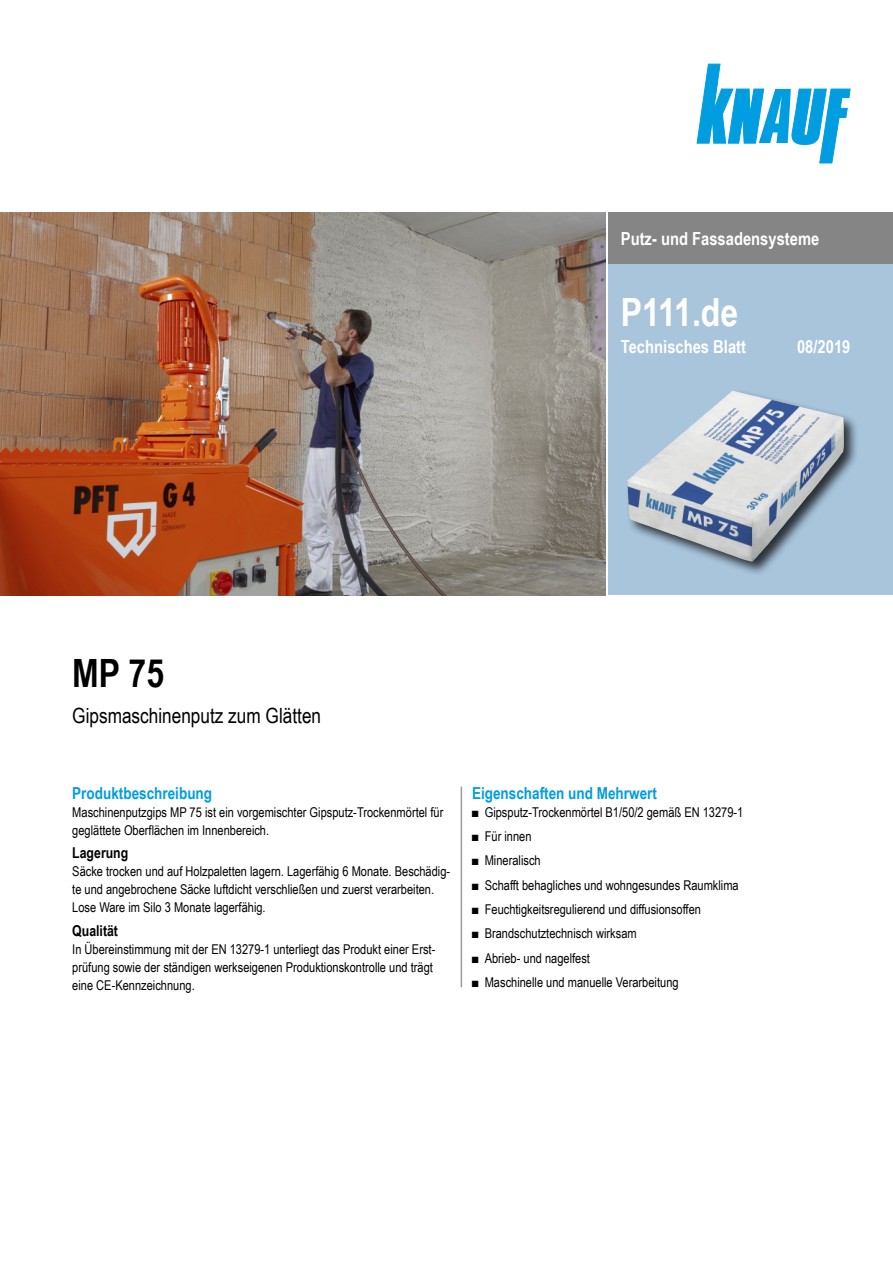
<style>
.page{position:relative;width:893px;height:1263px;background:#fff}
.page>*{position:absolute;margin:0;border:0;box-sizing:border-box;transform-origin:0 0}
.t1{font:700 39px "Arial Narrow";letter-spacing:-.02em;color:#fff}
.t2{font:700 39px "Arial Narrow";color:#000}
.t3{font:21px "Arial Narrow";color:#000}
.Ausgabe_TB{font:700 18px "Arial Narrow";color:#fff}
.Ue3_11cyan_TB{font:700 16.5px "Arial Narrow";color:#009de0}
.Ue4_10schwarz_TB{font:700 15px "Arial Narrow";color:#000}
.Text_TB{font:13.5px/18px "Arial Narrow";color:#000}
</style>
<div class="page">
<div style="left:608px;top:213px;width:285px;height:382px;background:#a8c5dc"></div>
<div style="left:608px;top:213px;width:285px;height:51px;background:#858585"></div>
<div style="left:625px;top:388px;width:235px;height:189px;background:#000;opacity:.75"></div>
<img style="left:627px;top:391px;width:217px;height:171px">
<img style="left:0;top:213px;width:605px;height:382px">
<svg style="left:697px;top:64px;width:153px;height:99px"></svg>
<hr style="left:461px;top:787px;width:1px;height:200px;background:#9b9b9b">
<h3 class="Ausgabe_TB" style="left:621px;top:225px;width:200px">Putz- und Fassadensysteme</h3>
<h1 class="t1" style="left:621px;top:282px;width:119px">P111.de</h1>
<h3 class="Ausgabe_TB" style="left:621px;top:333px;width:127px">Technisches Blatt</h3>
<p class="Ausgabe_TB" style="left:797px;top:333px;width:55px">08/2019</p>
<h1 class="t2" style="left:72px;top:644px;width:93px">MP 75</h1>
<h2 class="t3" style="left:72px;top:700px;width:250px">Gipsmaschinenputz zum Glätten</h2>
<p class="Ue3_11cyan_TB" style="left:72px;top:780px;width:141px">Produktbeschreibung</p>
<p class="Text_TB" style="left:72px;top:802px;width:373px">Maschinenputzgips MP 75 ist ein vorgemischter Gipsputz-Trockenmörtel für geglättete Oberflächen im Innenbereich.</p>
<p class="Ue4_10schwarz_TB" style="left:72px;top:841px;width:58px">Lagerung</p>
<p class="Text_TB" style="left:72px;top:862px;width:379px">Säcke trocken und auf Holzpaletten lagern. Lagerfähig 6 Monate. Beschädig&shy;te und angebrochene Säcke luftdicht verschließen und zuerst verarbeiten.<br>Lose Ware im Silo 3 Monate lagerfähig.</p>
<p class="Ue4_10schwarz_TB" style="left:72px;top:919px;width:47px">Qualität</p>
<p class="Text_TB" style="left:72px;top:939px;width:365px">In Übereinstimmung mit der EN 13279-1 unterliegt das Produkt einer Erst&shy;prüfung sowie der ständigen werkseigenen Produktionskontrolle und trägt eine CE-Kennzeichnung.</p>
<p class="Ue3_11cyan_TB" style="left:472px;top:780px;width:186px">Eigenschaften und Mehrwert</p>
<p class="Text_TB" style="left:472px;top:802px;width:273px">■ Gipsputz-Trockenmörtel B1/50/2 gemäß EN 13279-1</p>
<p class="Text_TB" style="left:472px;top:827px;width:61px">■ Für innen</p>
<p class="Text_TB" style="left:472px;top:851px;width:70px">■ Mineralisch</p>
<p class="Text_TB" style="left:472px;top:875px;width:268px">■ Schafft behagliches und wohngesundes Raumklima</p>
<p class="Text_TB" style="left:472px;top:900px;width:231px">■ Feuchtigkeitsregulierend und diffusionsoffen</p>
<p class="Text_TB" style="left:472px;top:924px;width:166px">■ Brandschutztechnisch wirksam</p>
<p class="Text_TB" style="left:472px;top:948px;width:119px">■ Abrieb- und nagelfest</p>
<p class="Text_TB" style="left:472px;top:973px;width:208px">■ Maschinelle und manuelle Verarbeitung</p>
</div>
